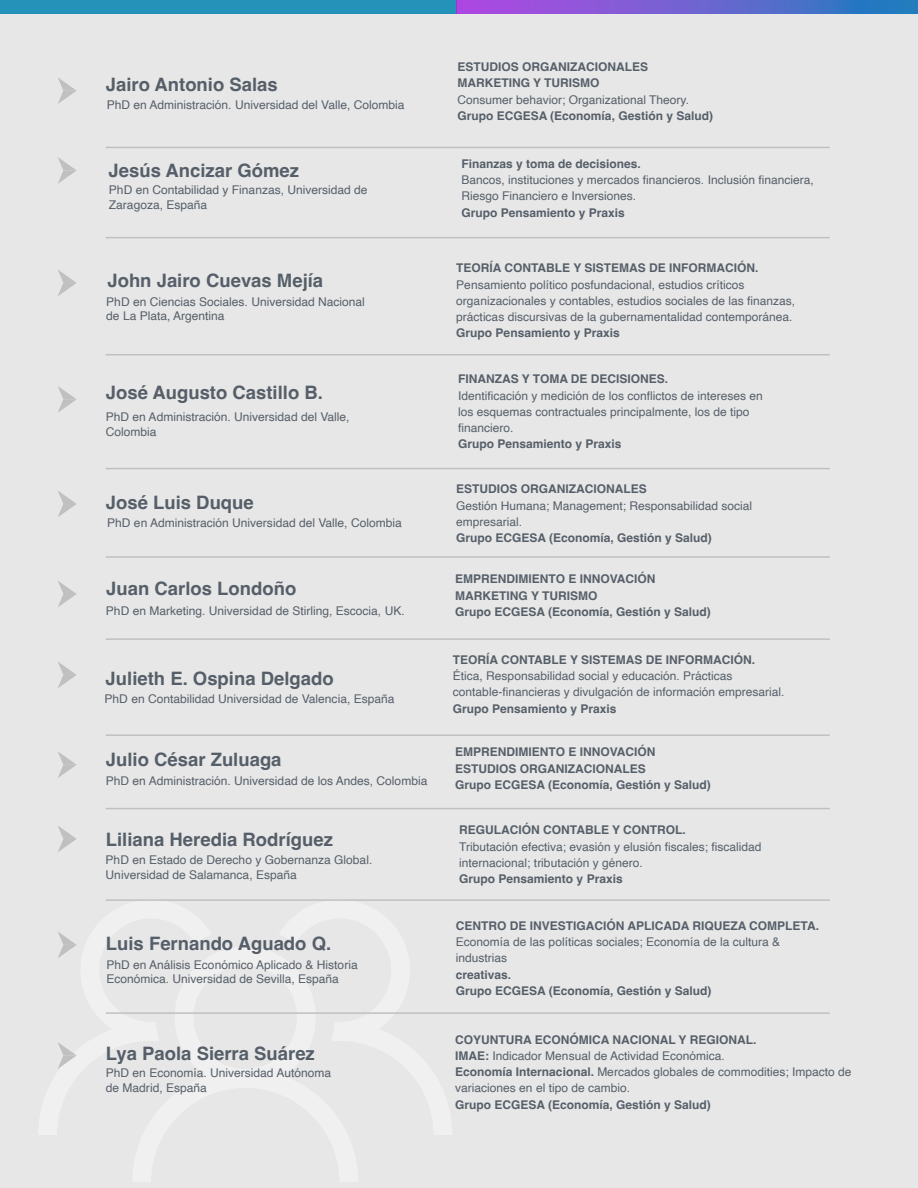
<style>
.page{position:relative;width:918px;height:1188px;background:#e7e7e7}
.page>*{position:absolute;margin:0;border:0;box-sizing:border-box;transform-origin:0 0}
.t1{font:700 18.45px "Helvetica";color:#565f69}
.t2{font:12px/16.4px "Helvetica";color:#565f69}
.t3{font:700 12px/16.4px "Helvetica";color:#565f69}
.s1{font-weight:700}
</style>
<div class="page">
<svg style="left:58px;top:78px;width:19px;height:26px"></svg>
<svg style="left:58px;top:157px;width:19px;height:27px"></svg>
<svg style="left:58px;top:270px;width:18px;height:26px"></svg>
<svg style="left:58px;top:386px;width:19px;height:27px"></svg>
<svg style="left:58px;top:491px;width:18px;height:26px"></svg>
<svg style="left:58px;top:581px;width:18px;height:26px"></svg>
<svg style="left:58px;top:662px;width:18px;height:26px"></svg>
<svg style="left:58px;top:752px;width:19px;height:26px"></svg>
<svg style="left:58px;top:826px;width:18px;height:26px"></svg>
<div style="left:0;top:0;width:456px;height:14px;background:#2592b9"></div>
<svg style="left:456px;top:0;width:462px;height:14px;background:#6b62d0"></svg>
<hr style="left:106px;top:354px;width:723px;height:1px;background:#c0c0c0">
<hr style="left:106px;top:468px;width:723px;height:1px;background:#c0c0c0">
<hr style="left:106px;top:556px;width:723px;height:2px;background:#c0c0c0">
<hr style="left:106px;top:638px;width:723px;height:2px;background:#c0c0c0">
<hr style="left:106px;top:734px;width:723px;height:2px;background:#c0c0c0">
<hr style="left:106px;top:808px;width:723px;height:1px;background:#c0c0c0">
<hr style="left:106px;top:899px;width:723px;height:2px;background:#c0c0c0">
<hr style="left:106px;top:1012px;width:723px;height:2px;background:#c0c0c0">
<hr style="left:106px;top:147px;width:723px;height:1px;background:#c0c0c0">
<hr style="left:106px;top:237px;width:723px;height:1px;background:#c0c0c0">
<svg style="left:58px;top:932px;width:154px;height:137px"></svg>
<h1 class="t1" style="left:106px;top:73px;width:173px">Jairo Antonio Salas</h1>
<p class="t2" style="left:107px;top:97px;width:299px">PhD en Administración. Universidad del Valle, Colombia</p>
<h1 class="t1" style="left:109px;top:159px;width:192px">Jesús Ancizar Gómez</h1>
<p class="t2" style="left:109px;top:183px;width:260px;line-height:14.5px">PhD en Contabilidad y Finanzas, Universidad de<br>Zaragoza, España</p>
<h1 class="t1" style="left:107px;top:269px;width:217px">John Jairo Cuevas Mejía</h1>
<p class="t2" style="left:106px;top:295px;width:260px;line-height:14.5px">PhD en Ciencias Sociales. Universidad Nacional de La Plata, Argentina</p>
<h1 class="t1" style="left:106px;top:382px;width:219px">José Augusto Castillo B.</h1>
<p class="t2" style="left:106px;top:410px;width:245px;line-height:14.5px">PhD en Administración. Universidad del Valle,<br>Colombia</p>
<h1 class="t1" style="left:106px;top:492px;width:149px">José Luis Duque</h1>
<p class="t2" style="left:107px;top:515px;width:296px">PhD en Administración Universidad del Valle, Colombia</p>
<h1 class="t1" style="left:106px;top:577px;width:192px">Juan Carlos Londoño</h1>
<p class="t2" style="left:106px;top:603px;width:300px">PhD en Marketing. Universidad de Stirling, Escocia, UK.</p>
<h1 class="t1" style="left:106px;top:667px;width:230px">Julieth E. Ospina Delgado</h1>
<p class="t2" style="left:105px;top:691px;width:291px">PhD en Contabilidad Universidad de Valencia, España</p>
<h1 class="t1" style="left:106px;top:748px;width:177px">Julio César Zuluaga</h1>
<p class="t2" style="left:106px;top:773px;width:323px">PhD en Administración. Universidad de los Andes, Colombia</p>
<h1 class="t1" style="left:106px;top:829px;width:229px">Liliana Heredia Rodríguez</h1>
<p class="t2" style="left:106px;top:853px;width:268px;line-height:14.5px">PhD en Estado de Derecho y Gobernanza Global.<br>Universidad de Salamanca, España</p>
<h1 class="t1" style="left:106px;top:932px;width:227px">Luis Fernando Aguado Q.</h1>
<p class="t2" style="left:106px;top:958px;width:253px;line-height:14.5px">PhD en Análisis Económico Aplicado &amp; Historia<br>Económica. Universidad de Sevilla, España</p>
<h1 class="t1" style="left:106px;top:1042px;width:210px">Lya Paola Sierra Suárez</h1>
<p class="t2" style="left:106px;top:1066px;width:227px;line-height:14.5px">PhD en Economía. Universidad Autónoma de Madrid, España</p>
<p class="t3" style="left:457px;top:60px;width:192px">ESTUDIOS ORGANIZACIONALES<br>MARKETING Y TURISMO</p>
<p class="t2" style="left:457px;top:92px;width:233px">Consumer behavior; Organizational Theory.</p>
<p class="t3" style="left:457px;top:109px;width:257px">Grupo ECGESA (Economía, Gestión y Salud)</p>
<p class="t3" style="left:462px;top:157px;width:181px">Finanzas y toma de decisiones.</p>
<p class="t2" style="left:462px;top:172px;width:354px">Bancos, instituciones y mercados financieros. Inclusión financiera,<br>Riesgo Financiero e Inversiones.</p>
<p class="t3" style="left:462px;top:206px;width:165px">Grupo Pensamiento y Praxis</p>
<p class="t3" style="left:456px;top:261px;width:304px">TEORÍA CONTABLE Y SISTEMAS DE INFORMACIÓN.</p>
<p class="t2" style="left:456px;top:277px;width:340px">Pensamiento político posfundacional, estudios críticos organizacionales y contables, estudios sociales de las finanzas, prácticas discursivas de la gubernamentalidad contemporánea.</p>
<p class="t3" style="left:456px;top:326px;width:165px">Grupo Pensamiento y Praxis</p>
<p class="t3" style="left:458px;top:372px;width:212px">FINANZAS Y TOMA DE DECISIONES.</p>
<p class="t2" style="left:458px;top:388px;width:306px">Identificación y medición de los conflictos de intereses en los esquemas contractuales principalmente, los de tipo financiero.</p>
<p class="t3" style="left:458px;top:437px;width:165px">Grupo Pensamiento y Praxis</p>
<p class="t3" style="left:456px;top:482px;width:192px">ESTUDIOS ORGANIZACIONALES</p>
<p class="t2" style="left:456px;top:497px;width:298px">Gestión Humana; Management; Responsabilidad social empresarial.</p>
<p class="t3" style="left:456px;top:531px;width:257px">Grupo ECGESA (Economía, Gestión y Salud)</p>
<p class="t3" style="left:455px;top:572px;width:257px">EMPRENDIMIENTO E INNOVACIÓN<br>MARKETING Y TURISMO<br>Grupo ECGESA (Economía, Gestión y Salud)</p>
<p class="t3" style="left:453px;top:653px;width:304px">TEORÍA CONTABLE Y SISTEMAS DE INFORMACIÓN.</p>
<p class="t2" style="left:453px;top:668px;width:333px">Ética, Responsabilidad social y educación. Prácticas contable-financieras y divulgación de información empresarial.</p>
<p class="t3" style="left:453px;top:701px;width:165px">Grupo Pensamiento y Praxis</p>
<p class="t3" style="left:455px;top:745px;width:257px">EMPRENDIMIENTO E INNOVACIÓN<br>ESTUDIOS ORGANIZACIONALES<br>Grupo ECGESA (Economía, Gestión y Salud)</p>
<p class="t3" style="left:459px;top:823px;width:228px">REGULACIÓN CONTABLE Y CONTROL.</p>
<p class="t2" style="left:459px;top:839px;width:304px">Tributación efectiva; evasión y elusión fiscales; fiscalidad internacional; tributación y género.</p>
<p class="t3" style="left:459px;top:872px;width:165px">Grupo Pensamiento y Praxis</p>
<p class="t3" style="left:456px;top:919px;width:365px">CENTRO DE INVESTIGACIÓN APLICADA RIQUEZA COMPLETA.</p>
<p class="t2" style="left:456px;top:934px;width:326px">Economía de las políticas sociales; Economía de la cultura &amp; industrias</p>
<p class="t3" style="left:456px;top:967px;width:257px">creativas.<br>Grupo ECGESA (Economía, Gestión y Salud)</p>
<p class="t2" style="left:455px;top:1032px;width:398px"><span class="s1">COYUNTURA ECONÓMICA NACIONAL Y REGIONAL.<br>IMAE:</span> Indicador Mensual de Actividad Económica.<br><span class="s1">Economía Internacional.</span> Mercados globales de commodities; Impacto de variaciones en el tipo de cambio.</p>
<p class="t3" style="left:455px;top:1098px;width:257px">Grupo ECGESA (Economía, Gestión y Salud)</p>
</div>
